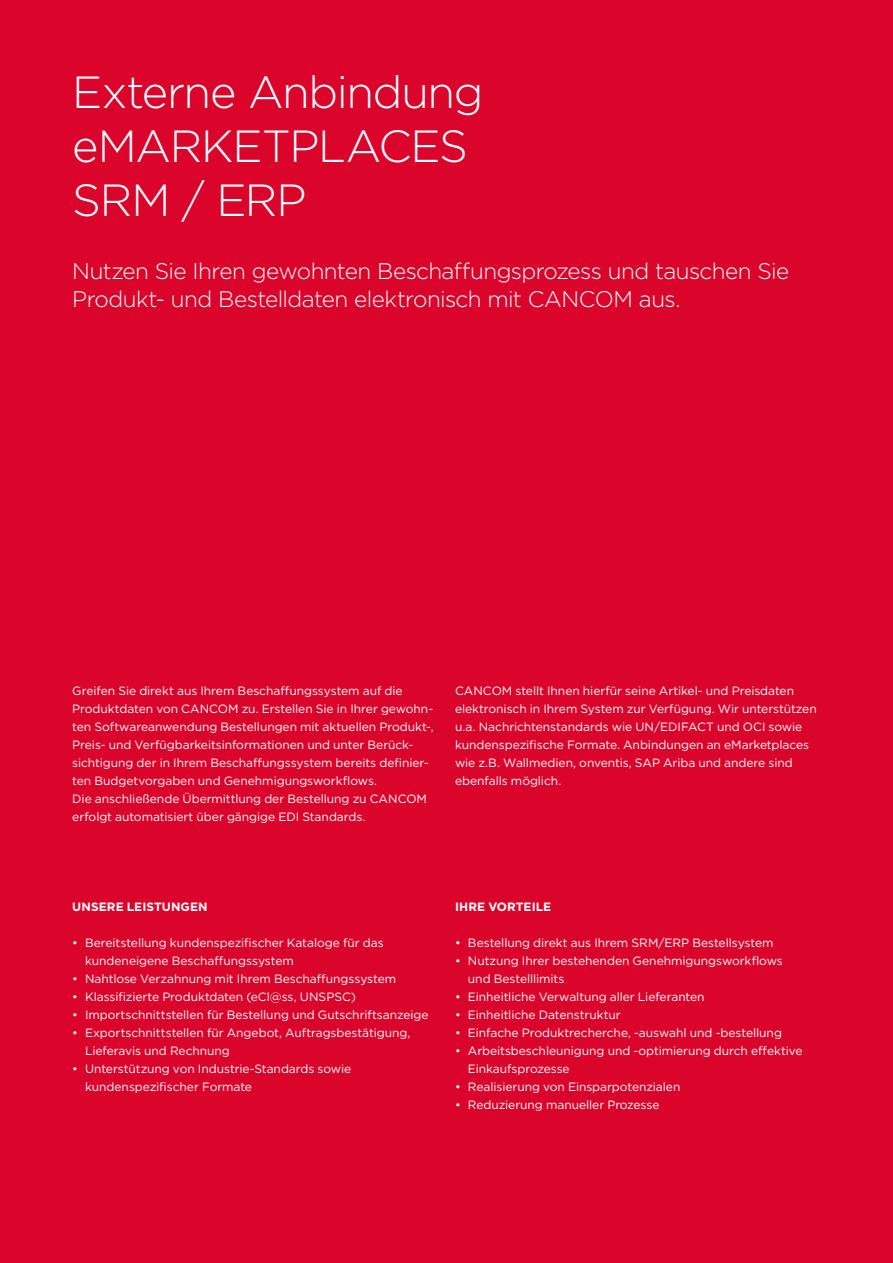
<style>
.page{position:relative;width:893px;height:1263px;background:#db052c}
.page>*{position:absolute;margin:0;border:0;box-sizing:border-box;transform-origin:0 0}
.t1{font:300 45px/54px "Gotham";letter-spacing:-.025em;color:#fff}
.t2{font:300 22.5px/28.5px "Gotham";letter-spacing:-.025em;color:#fff}
.t3{font:12px/18px "Gotham";letter-spacing:-.005em;color:#fff}
.t4{font:700 12px "Gotham";letter-spacing:.005em;color:#fff}
</style>
<div class="page">
<h1 class="t1" style="left:72px;top:64px;width:413px">Externe Anbindung eMARKETPLACES<br>SRM / ERP</h1>
<h2 class="t2" style="left:72px;top:256px;width:719px">Nutzen Sie Ihren gewohnten Beschaffungsprozess und tauschen Sie<br>Produkt- und Bestelldaten elektronisch mit CANCOM aus.</h2>
<p class="t3" style="left:72px;top:682px;width:363px">Greifen Sie direkt aus Ihrem Beschaffungssystem auf die Produktdaten von CANCOM zu. Erstellen Sie in Ihrer gewohn&shy;ten Softwareanwendung Bestellungen mit aktuellen Produkt-, Preis- und Verfügbarkeitsinformationen und unter Berück&shy;sichtigung der in Ihrem Beschaffungssystem bereits definier&shy;ten Budgetvorgaben und Genehmigungsworkflows.<br>Die anschließende Übermittlung der Bestellung zu CANCOM erfolgt automatisiert über gängige EDI Standards.</p>
<p class="t3" style="left:455px;top:682px;width:363px">CANCOM stellt Ihnen hierfür seine Artikel- und Preisdaten elektronisch in Ihrem System zur Verfügung. Wir unterstützen u.a. Nachrichtenstandards wie UN/EDIFACT und OCI sowie kundenspezifische Formate. Anbindungen an eMarketplaces wie z.B. Wallmedien, onventis, SAP Ariba und andere sind ebenfalls möglich.</p>
<p class="t4" style="left:72px;top:899px;width:137px">UNSERE LEISTUNGEN</p>
<p class="t3" style="left:85px;top:934px;width:300px;text-indent:-13px">• Bereitstellung kundenspezifischer Kataloge für das kundeneigene Beschaffungssystem</p>
<p class="t3" style="left:72px;top:970px;width:325px">• Nahtlose Verzahnung mit Ihrem Beschaffungssystem</p>
<p class="t3" style="left:72px;top:988px;width:285px">• Klassifizierte Produktdaten (eCl@ss, UNSPSC)</p>
<p class="t3" style="left:72px;top:1006px;width:358px">• Importschnittstellen für Bestellung und Gutschriftsanzeige</p>
<p class="t3" style="left:85px;top:1024px;width:327px;text-indent:-13px">• Exportschnittstellen für Angebot, Auftragsbestätigung,<br>Lieferavis und Rechnung</p>
<p class="t3" style="left:85px;top:1060px;width:268px;text-indent:-13px">• Unterstützung von Industrie-Standards sowie kundenspezifischer Formate</p>
<p class="t4" style="left:455px;top:899px;width:98px">IHRE VORTEILE</p>
<p class="t3" style="left:455px;top:934px;width:320px">• Bestellung direkt aus Ihrem SRM/ERP Bestellsystem</p>
<p class="t3" style="left:468px;top:952px;width:316px;text-indent:-13px">• Nutzung Ihrer bestehenden Genehmigungsworkflows und Bestelllimits</p>
<p class="t3" style="left:455px;top:988px;width:251px">• Einheitliche Verwaltung aller Lieferanten</p>
<p class="t3" style="left:455px;top:1006px;width:167px">• Einheitliche Datenstruktur</p>
<p class="t3" style="left:455px;top:1024px;width:328px">• Einfache Produktrecherche, -auswahl und -bestellung</p>
<p class="t3" style="left:468px;top:1042px;width:336px;text-indent:-13px">• Arbeitsbeschleunigung und -optimierung durch effektive<br>Einkaufsprozesse</p>
<p class="t3" style="left:455px;top:1078px;width:227px">• Realisierung von Einsparpotenzialen</p>
<p class="t3" style="left:455px;top:1096px;width:206px">• Reduzierung manueller Prozesse</p>
</div>
